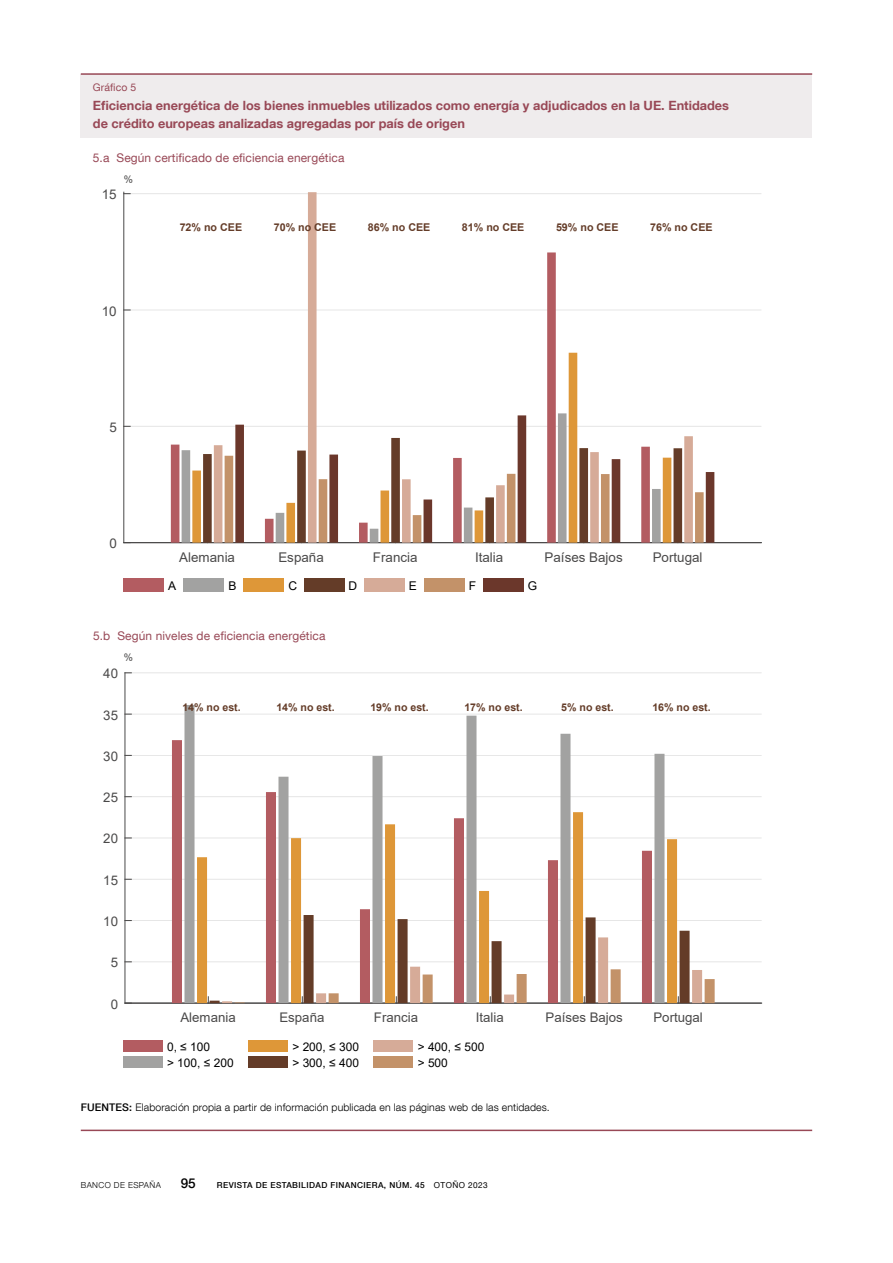
<style>
.page{position:relative;width:893px;height:1263px;background:#fff}
.page>*{position:absolute;margin:0;border:0;box-sizing:border-box;transform-origin:0 0}
.t1{font:500 13.5px "Bd E Neue Helvetica";color:#000}
.t2{font:13.35px "Arial";color:#4a4949}
.t3{font:13.2px "Arial";color:#4a4949}
.t4{font:700 12.75px/18px "Bd E Neue Helvetica";color:#984856}
.t5{font:12px "Bd E Neue Helvetica";letter-spacing:.01em;color:#984856}
.t6{font:12px/16.2px "Arial";color:#000}
.t7{font:700 10.65px "Arial";color:#643c28}
.t8{font:300 10.5px "Bd E Neue Helvetica";letter-spacing:.01em;color:#000}
.t9{font:10.5px "Bd E Neue Helvetica";letter-spacing:.01em;color:#984856}
.t10{font:10.35px "Arial";color:#4a4949}
.t11{font:500 8.25px "Bd E Neue Helvetica";letter-spacing:.05em;color:#000}
.t12{font:300 8.25px "Bd E Neue Helvetica";letter-spacing:.05em;color:#000}
.s1{font-weight:500}
.s2{font-weight:400}
</style>
<div class="page">
<hr style="left:81px;top:1129px;width:731px;height:2px;background:#984856">
<div style="left:81px;top:74px;width:731px;height:64px;background:#efeced"></div>
<hr style="left:81px;top:73px;width:731px;height:2px;background:#984856">
<hr style="left:124px;top:426px;width:637px;height:1px;background:#4a4949">
<hr style="left:124px;top:310px;width:637px;height:1px;background:#4a4949">
<hr style="left:124px;top:193px;width:637px;height:1px;background:#4a4949">
<hr style="left:123px;top:192px;width:1px;height:351px;background:#4a4949">
<hr style="left:124px;top:542px;width:637px;height:1px;background:#4a4949">
<svg style="left:171px;top:309px;width:43px;height:234px"></svg>
<svg style="left:182px;top:413px;width:10px;height:130px"></svg>
<svg style="left:192px;top:353px;width:22px;height:190px"></svg>
<svg style="left:203px;top:438px;width:11px;height:105px"></svg>
<svg style="left:214px;top:192px;width:479px;height:351px"></svg>
<svg style="left:225px;top:456px;width:10px;height:87px"></svg>
<svg style="left:235px;top:415px;width:479px;height:128px"></svg>
<div style="left:124px;top:578px;width:40px;height:13px;background:#b35c61"></div>
<div style="left:184px;top:578px;width:40px;height:13px;background:#a2a2a1"></div>
<div style="left:244px;top:578px;width:40px;height:13px;background:#de9738"></div>
<div style="left:304px;top:578px;width:40px;height:13px;background:#643c28"></div>
<div style="left:364px;top:578px;width:40px;height:13px;background:#d6ab98"></div>
<div style="left:424px;top:578px;width:40px;height:13px;background:#c39269"></div>
<div style="left:483px;top:578px;width:40px;height:13px;background:#6b372b"></div>
<hr style="left:125px;top:961px;width:637px;height:1px;background:#4a4949">
<hr style="left:125px;top:920px;width:637px;height:1px;background:#4a4949">
<hr style="left:125px;top:879px;width:637px;height:1px;background:#4a4949">
<hr style="left:125px;top:837px;width:637px;height:1px;background:#4a4949">
<hr style="left:125px;top:796px;width:637px;height:1px;background:#4a4949">
<hr style="left:125px;top:755px;width:637px;height:1px;background:#4a4949">
<hr style="left:125px;top:714px;width:637px;height:1px;background:#4a4949">
<hr style="left:125px;top:672px;width:637px;height:1px;background:#4a4949">
<hr style="left:125px;top:673px;width:1px;height:330px;background:#4a4949">
<hr style="left:125px;top:1003px;width:637px;height:1px;background:#4a4949">
<svg style="left:172px;top:740px;width:12px;height:263px;fill:#b35c61"></svg>
<svg style="left:184px;top:705px;width:480px;height:298px"></svg>
<svg style="left:197px;top:812px;width:480px;height:191px"></svg>
<svg style="left:208px;top:915px;width:507px;height:88px"></svg>
<div style="left:123px;top:1040px;width:40px;height:12px;background:#b35c61"></div>
<div style="left:123px;top:1056px;width:40px;height:12px;background:#a2a2a1"></div>
<div style="left:248px;top:1040px;width:40px;height:12px;background:#de9738"></div>
<div style="left:248px;top:1056px;width:40px;height:12px;background:#643c28"></div>
<div style="left:373px;top:1040px;width:40px;height:12px;background:#d6ab98"></div>
<div style="left:373px;top:1056px;width:40px;height:12px;background:#c39269"></div>
<p class="t9" style="left:93px;top:81px;width:45px">Gráfico 5</p>
<p class="t4" style="left:93px;top:97px;width:638px">Eficiencia energética de los bienes inmuebles utilizados como energía y adjudicados en la UE. Entidades de crédito europeas analizadas agregadas por país de origen</p>
<p class="t5" style="left:93px;top:150px;width:253px">5.a Según certificado de eficiencia energética</p>
<p class="t2" style="left:102px;top:185px;width:16px">15</p>
<p class="t10" style="left:124px;top:172px;width:11px">%</p>
<p class="t2" style="left:102px;top:302px;width:16px">10</p>
<p class="t7" style="left:180px;top:220px;width:64px">72% no CEE</p>
<p class="t7" style="left:274px;top:220px;width:64px">70% no CEE</p>
<p class="t7" style="left:368px;top:220px;width:64px">86% no CEE</p>
<p class="t7" style="left:462px;top:220px;width:64px">81% no CEE</p>
<p class="t7" style="left:556px;top:220px;width:64px">59% no CEE</p>
<p class="t7" style="left:650px;top:220px;width:64px">76% no CEE</p>
<p class="t2" style="left:110px;top:418px;width:9px">5</p>
<p class="t2" style="left:110px;top:534px;width:9px">0</p>
<p class="t2" style="left:179px;top:548px;width:57px">Alemania</p>
<p class="t2" style="left:278px;top:548px;width:47px">España</p>
<p class="t2" style="left:373px;top:548px;width:46px">Francia</p>
<p class="t2" style="left:475px;top:548px;width:30px">Italia</p>
<p class="t2" style="left:545px;top:548px;width:80px">Países Bajos</p>
<p class="t2" style="left:653px;top:548px;width:51px">Portugal</p>
<p class="t6" style="left:168px;top:577px;width:10px">A</p>
<p class="t6" style="left:228px;top:577px;width:10px">B</p>
<p class="t6" style="left:289px;top:577px;width:10px">C</p>
<p class="t6" style="left:349px;top:577px;width:10px">D</p>
<p class="t6" style="left:409px;top:577px;width:10px">E</p>
<p class="t6" style="left:469px;top:577px;width:9px">F</p>
<p class="t6" style="left:528px;top:577px;width:11px">G</p>
<p class="t5" style="left:93px;top:628px;width:234px">5.b Según niveles de eficiencia energética</p>
<p class="t10" style="left:124px;top:650px;width:11px">%</p>
<p class="t3" style="left:103px;top:664px;width:16px">40</p>
<p class="t3" style="left:103px;top:706px;width:16px">35</p>
<p class="t3" style="left:103px;top:747px;width:16px">30</p>
<p class="t3" style="left:103px;top:788px;width:16px">25</p>
<p class="t3" style="left:103px;top:830px;width:16px">20</p>
<p class="t3" style="left:103px;top:871px;width:16px">15</p>
<p class="t3" style="left:103px;top:912px;width:16px">10</p>
<p class="t3" style="left:111px;top:953px;width:9px">5</p>
<p class="t3" style="left:111px;top:995px;width:9px">0</p>
<p class="t7" style="left:182px;top:700px;width:60px">14% no est.</p>
<p class="t7" style="left:276px;top:700px;width:60px">14% no est.</p>
<p class="t7" style="left:370px;top:700px;width:60px">19% no est.</p>
<p class="t7" style="left:464px;top:700px;width:60px">17% no est.</p>
<p class="t7" style="left:561px;top:700px;width:54px">5% no est.</p>
<p class="t7" style="left:652px;top:700px;width:60px">16% no est.</p>
<p class="t3" style="left:180px;top:1009px;width:57px">Alemania</p>
<p class="t3" style="left:279px;top:1009px;width:46px">España</p>
<p class="t3" style="left:374px;top:1009px;width:46px">Francia</p>
<p class="t3" style="left:476px;top:1009px;width:30px">Italia</p>
<p class="t3" style="left:545px;top:1009px;width:79px">Países Bajos</p>
<p class="t3" style="left:653px;top:1009px;width:51px">Portugal</p>
<p class="t6" style="left:167px;top:1038px;width:68px">0, ≤ 100<br>&gt; 100, ≤ 200</p>
<p class="t6" style="left:292px;top:1038px;width:68px">&gt; 200, ≤ 300 &gt; 300, ≤ 400</p>
<p class="t6" style="left:418px;top:1038px;width:68px">&gt; 400, ≤ 500 &gt; 500</p>
<p class="t8" style="left:81px;top:1101px;width:471px"><span class="s1">FUENTES:</span> Elaboración propia a partir de información publicada en las páginas web de las entidades.</p>
<p class="t12" style="left:81px;top:1180px;width:82px">BANCO DE ESPAÑA</p>
<p class="t1" style="left:181px;top:1175px;width:16px">95</p>
<p class="t11" style="left:217px;top:1180px;width:272px">REVISTA DE ESTABILIDAD FINANCIERA, NÚM. 45 <span class="s2">OTOÑO 2023</span></p>
</div>
